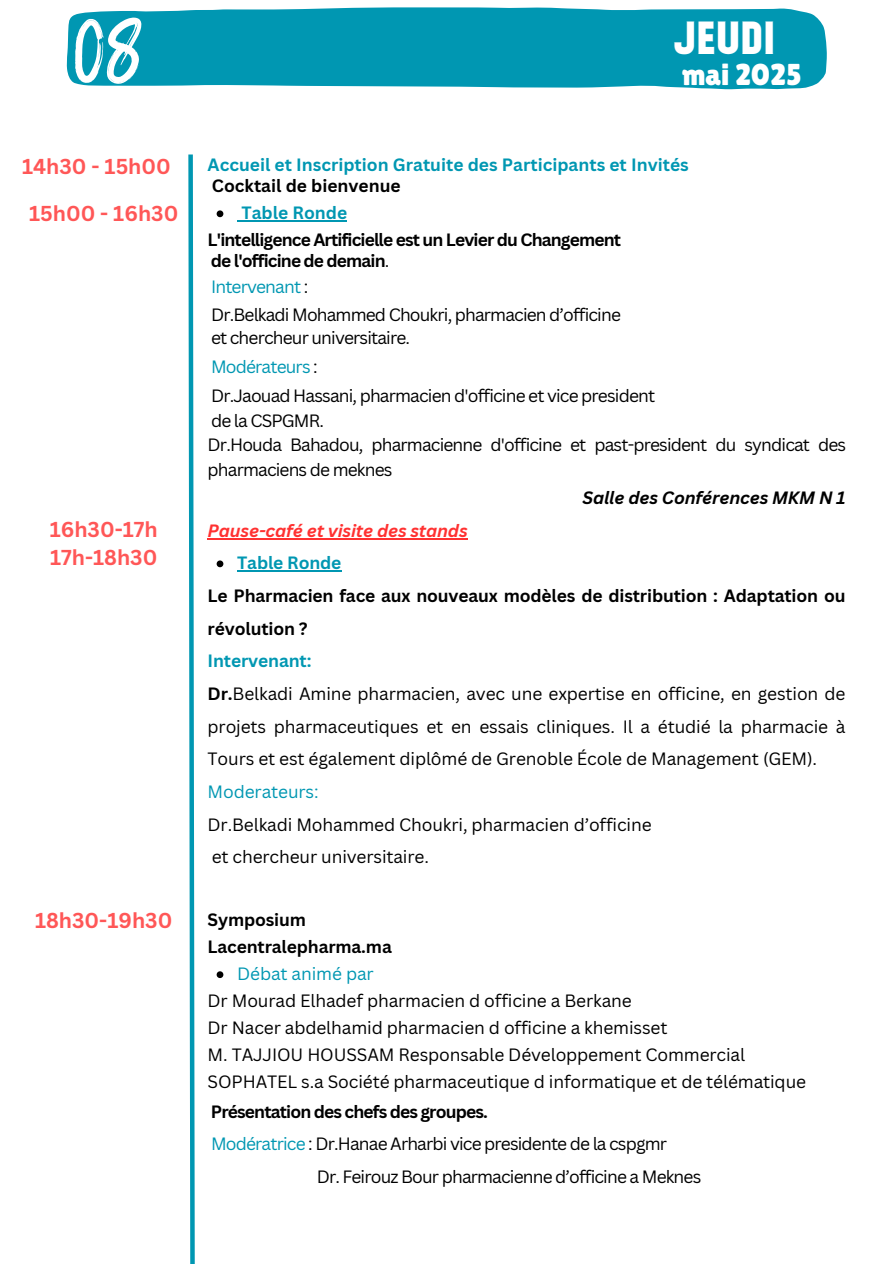
<style>
.page{position:relative;width:894px;height:1264px;background:#fff}
.page>*{position:absolute;margin:0;border:0;box-sizing:border-box;transform-origin:0 0}
.t1{font:43.95px "Kankin";color:#fff}
.t2{font:30.15px "Lilita One";color:#fff}
.t3{font:700 21px "Canva Sans";color:#ff5757}
.t4{font:17.4px/32.7px "Canva Sans";letter-spacing:-.01em;color:#000;text-align:justify}
.t5{font:17.4px/24.8px "Canva Sans";letter-spacing:-.05em;color:#000}
.t6{font:700 17.4px/21.3px "Canva Sans";color:#0097b2}
.t7{font:700 17.4px "Canva Sans";letter-spacing:-.05em;color:#000}
.t8{font:700 17.4px/32.7px "Canva Sans";letter-spacing:-.01em;color:#000}
.t9{font:italic 700 17.4px "Canva Sans";letter-spacing:-.01em;color:#ff3131}
.t10{font:17.4px "Canva Sans";letter-spacing:-.01em;color:#0097b2}
.t11{font:17.4px "Canva Sans";letter-spacing:-.05em;color:#0097b2}
.t12{font:italic 700 17.4px "Canva Sans";letter-spacing:-.01em;color:#000}
.s1{color:#000}
.s2{font-weight:400}
.s3{font-weight:700}
.s4{color:#0097b2}
</style>
<div class="page">
<svg style="left:67px;top:7px;width:759px;height:82px;background:#119db7"></svg>
<svg style="left:75px;top:17px;width:66px;height:67px"></svg>
<svg style="left:216px;top:210px;width:7px;height:7px"></svg>
<hr style="left:241px;top:220px;width:106px;height:2px;background:#0097b2">
<svg style="left:207px;top:538px;width:12px;height:1px"></svg>
<hr style="left:219px;top:538px;width:248px;height:1px;background:#ff3131">
<svg style="left:216px;top:560px;width:7px;height:7px"></svg>
<hr style="left:237px;top:570px;width:104px;height:1px;background:#0097b2">
<svg style="left:216px;top:971px;width:7px;height:7px"></svg>
<svg style="left:188px;top:154px;width:7px;height:1109px"></svg>
<h3 class="t3" style="left:22px;top:151px;width:150px">14h30 - 15h00</h3>
<h3 class="t3" style="left:29px;top:198px;width:151px">15h00 - 16h30</h3>
<h3 class="t3" style="left:50px;top:514px;width:109px">16h30-17h</h3>
<h3 class="t3" style="left:50px;top:543px;width:109px">17h-18h30</h3>
<h3 class="t3" style="left:35px;top:905px;width:139px">18h30-19h30</h3>
<h1 class="t1" style="left:673px;top:21px;width:103px">JEUDI</h1>
<h2 class="t2" style="left:681px;top:57px;width:122px">mai 2025</h2>
<h4 class="t6" style="left:207px;top:154px;width:482px">Accueil et Inscription Gratuite des Participants et Invités<br><span class="s1">Cocktail de bienvenue</span></h4>
<p class="t6" style="left:241px;top:202px;width:107px">Table Ronde</p>
<p class="t7" style="left:207px;top:228px;width:415px">L'intelligence Artificielle est un Levier du Changement</p>
<p class="t7" style="left:211px;top:248px;width:180px">de l'officine de demain<span class="s2">.</span></p>
<p class="t11" style="left:211px;top:274px;width:99px">Intervenant <span class="s1">:</span></p>
<p class="t5" style="left:211px;top:301px;width:411px">Dr.Belkadi Mohammed Choukri, pharmacien d’officine</p>
<p class="t5" style="left:211px;top:325px;width:200px">et chercheur universitaire.</p>
<p class="t11" style="left:211px;top:354px;width:108px">Modérateurs <span class="s1">:</span></p>
<p class="t5" style="left:211px;top:382px;width:445px">Dr.Jaouad Hassani, pharmacien d'officine et vice president</p>
<p class="t5" style="left:211px;top:407px;width:114px">de la CSPGMR.</p>
<p class="t5" style="left:207px;top:432px;width:640px">Dr.Houda Bahadou, pharmacienne d'officine et past-president du syndicat des pharmaciens de meknes</p>
<p class="t12" style="left:582px;top:485px;width:264px">Salle des Conférences MKM N 1</p>
<p class="t9" style="left:207px;top:518px;width:261px">Pause-café et visite des stands</p>
<p class="t6" style="left:237px;top:552px;width:106px">Table Ronde</p>
<p class="t8" style="left:207px;top:579px;width:639px">Le Pharmacien face aux nouveaux modèles de distribution : Adaptation ou révolution ?</p>
<p class="t6" style="left:207px;top:650px;width:105px">Intervenant:</p>
<p class="t4" style="left:207px;top:677px;width:639px"><span class="s3">Dr.</span>Belkadi Amine pharmacien, avec une expertise en officine, en gestion de projets pharmaceutiques et en essais cliniques. Il a étudié la pharmacie à Tours et est également diplômé de Grenoble École de Management (GEM).</p>
<p class="t10" style="left:207px;top:779px;width:112px">Moderateurs:</p>
<p class="t4" style="left:207px;top:807px;width:445px">Dr.Belkadi Mohammed Choukri, pharmacien d’officine</p>
<p class="t4" style="left:212px;top:840px;width:219px">et chercheur universitaire.</p>
<h4 class="t8" style="left:207px;top:906px;width:186px;line-height:27px">Symposium<br>Lacentralepharma.ma</h4>
<p class="t10" style="left:237px;top:961px;width:138px">Débat animé par</p>
<p class="t4" style="left:207px;top:984px;width:425px">Dr Mourad Elhadef pharmacien d officine a Berkane</p>
<p class="t4" style="left:207px;top:1011px;width:461px">Dr Nacer abdelhamid pharmacien d officine a khemisset</p>
<p class="t4" style="left:207px;top:1038px;width:539px">M. TAJJIOU HOUSSAM Responsable Développement Commercial</p>
<p class="t4" style="left:207px;top:1065px;width:600px">SOPHATEL s.a Société pharmaceutique d informatique et de télématique</p>
<p class="t7" style="left:211px;top:1098px;width:278px">Présentation des chefs des groupes.</p>
<p class="t5" style="left:211px;top:1131px;width:457px"><span class="s4">Modératrice</span> : Dr.Hanae Arharbi vice presidente de la cspgmr</p>
<p class="t5" style="left:316px;top:1163px;width:386px">Dr. Feirouz Bour pharmacienne d’officine a Meknes</p>
</div>
